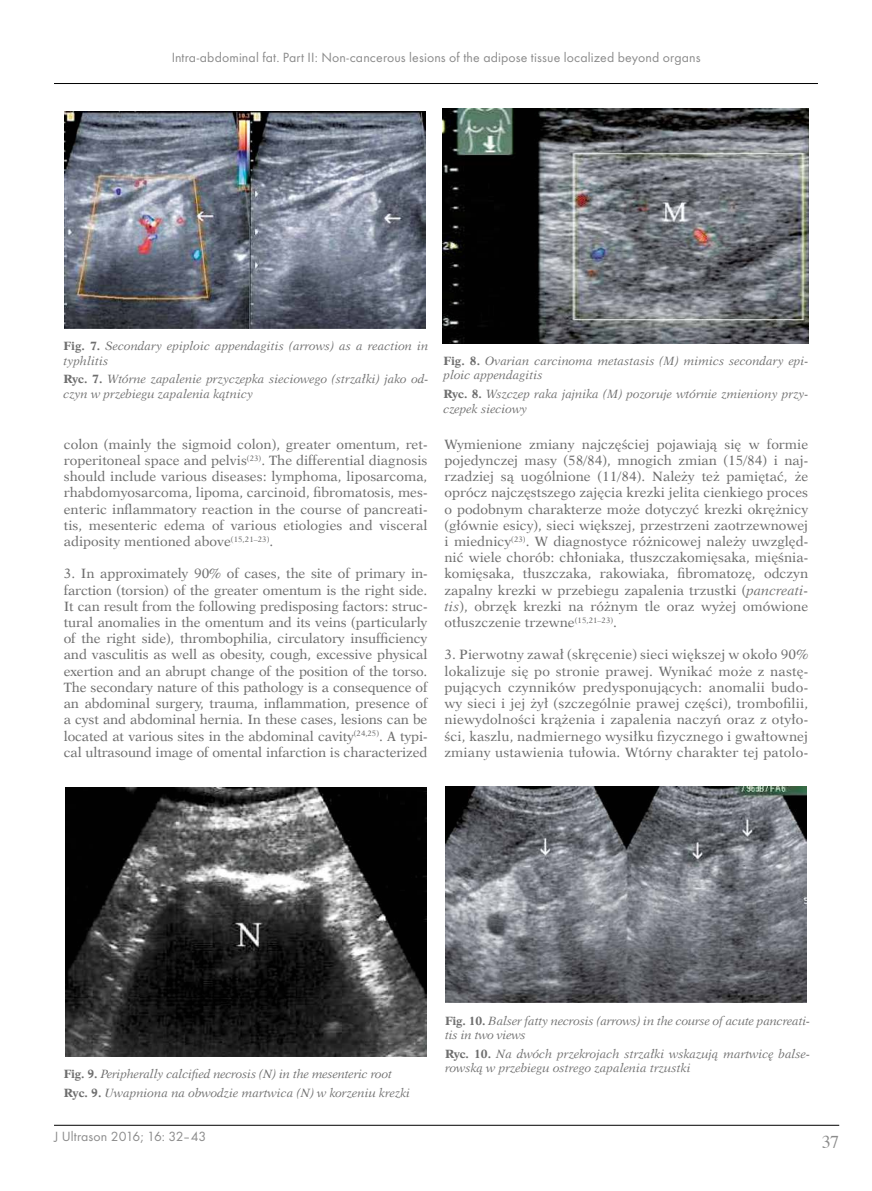
<style>
.page{position:relative;width:872px;height:1191px;background:#fff}
.page>*{position:absolute;margin:0;border:0;box-sizing:border-box;transform-origin:0 0}
.t1{font:18px "Times";color:#6e6e6e}
.t2{font:13.8px "Futura TCE";letter-spacing:.01em;color:#6e6e6e}
.t3{font:13.5px/16.2px "Dutch 823 EU";color:#6e6e6e;text-align:justify}
.t4{font:italic 12px/14.4px "Dutch 823 EU";color:#6e6e6e}
.s1{font-weight:700;font-style:normal}
.s2{font-style:italic}
</style>
<div class="page">
<hr style="left:54px;top:1125px;width:785px;height:1px;background:#000">
<hr style="left:54px;top:83px;width:764px;height:1px;background:#000">
<img style="left:64px;top:112px;width:362px;height:216px">
<img style="left:443px;top:108px;width:365px;height:235px">
<img style="left:65px;top:787px;width:362px;height:269px">
<img style="left:445px;top:787px;width:361px;height:215px">
<p class="t2" style="left:171px;top:49px;width:530px">Intra-abdominal fat. Part II: Non-cancerous lesions of the adipose tissue localized beyond organs</p>
<p class="t4" style="left:63px;top:339px;width:366px"><span class="s1">Fig. 7.</span> Secondary epiploic appendagitis (arrows) as a reaction in typhlitis</p>
<p class="t4" style="left:63px;top:372px;width:366px"><span class="s1">Ryc. 7.</span> Wtórne zapalenie przyczepka sieciowego (strzałki) jako od&shy;czyn w przebiegu zapalenia kątnicy</p>
<p class="t3" style="left:64px;top:436px;width:365px">colon (mainly the sigmoid colon), greater omentum, ret&shy;roperitoneal space and pelvis<sup>(23)</sup>. The differential diagnosis should include various diseases: lymphoma, liposarcoma, rhabdomyosarcoma, lipoma, carcinoid, fibromatosis, mes&shy;enteric inflammatory reaction in the course of pancreati&shy;tis, mesenteric edema of various etiologies and visceral adiposity mentioned above<sup>(15,21–23)</sup>.</p>
<p class="t3" style="left:64px;top:566px;width:365px">3. In approximately 90% of cases, the site of primary in&shy;farction (torsion) of the greater omentum is the right side.<br>It can result from the following predisposing factors: struc&shy;tural anomalies in the omentum and its veins (particularly of the right side), thrombophilia, circulatory insufficiency and vasculitis as well as obesity, cough, excessive physical exertion and an abrupt change of the position of the torso.<br>The secondary nature of this pathology is a consequence of an abdominal surgery, trauma, inflammation, presence of a cyst and abdominal hernia. In these cases, lesions can be located at various sites in the abdominal cavity<sup>(24,25)</sup>. A typi&shy;cal ultrasound image of omental infarction is characterized</p>
<p class="t4" style="left:443px;top:354px;width:366px"><span class="s1">Fig. 8.</span> Ovarian carcinoma metastasis (M) mimics secondary epi&shy;ploic appendagitis</p>
<p class="t4" style="left:443px;top:387px;width:366px"><span class="s1">Ryc. 8.</span> Wszczep raka jajnika (M) pozoruje wtórnie zmieniony przy&shy;czepek sieciowy</p>
<p class="t3" style="left:444px;top:436px;width:365px">Wymienione zmiany najczęściej pojawiają się w formie pojedynczej masy (58/84), mnogich zmian (15/84) i naj&shy;rzadziej są uogólnione (11/84). Należy też pamiętać, że oprócz najczęstszego zajęcia krezki jelita cienkiego proces o podobnym charakterze może dotyczyć krezki okrężnicy (głównie esicy), sieci większej, przestrzeni zaotrzewnowej i miednicy<sup>(23)</sup>. W diagnostyce różnicowej należy uwzględ&shy;nić wiele chorób: chłoniaka, tłuszczakomięsaka, mięśnia&shy;komięsaka, tłuszczaka, rakowiaka, fibromatozę, odczyn zapalny krezki w przebiegu zapalenia trzustki (<span class="s2">pancreati&shy;tis</span>), obrzęk krezki na różnym tle oraz wyżej omówione otłuszczenie trzewne<sup>(15,21–23)</sup>.</p>
<p class="t3" style="left:444px;top:647px;width:365px">3. Pierwotny zawał (skręcenie) sieci większej w około 90% lokalizuje się po stronie prawej. Wynikać może z nastę&shy;pujących czynników predysponujących: anomalii budo&shy;wy sieci i jej żył (szczególnie prawej części), trombofilii, niewydolności krążenia i zapalenia naczyń oraz z otyło&shy;ści, kaszlu, nadmiernego wysiłku fizycznego i gwałtownej zmiany ustawienia tułowia. Wtórny charakter tej patolo-</p>
<p class="t4" style="left:64px;top:1064px;width:348px;line-height:18.6px"><span class="s1">Fig. 9.</span> Peripherally calcified necrosis (N) in the mesenteric root<br><span class="s1">Ryc. 9.</span> Uwapniona na obwodzie martwica (N) w korzeniu krezki</p>
<p class="t2" style="left:54px;top:1128px;width:154px">J Ultrason 2016; 16: 32–43</p>
<p class="t4" style="left:445px;top:1013px;width:366px"><span class="s1">Fig. 10.</span> Balser fatty necrosis (arrows) in the course of acute pancreati&shy;tis in two views</p>
<p class="t4" style="left:445px;top:1046px;width:366px"><span class="s1">Ryc. 10.</span> Na dwóch przekrojach strzałki wskazują martwicę balse&shy;rowską w przebiegu ostrego zapalenia trzustki</p>
<h1 class="t1" style="left:821px;top:1125px;width:19px">37</h1>
</div>
